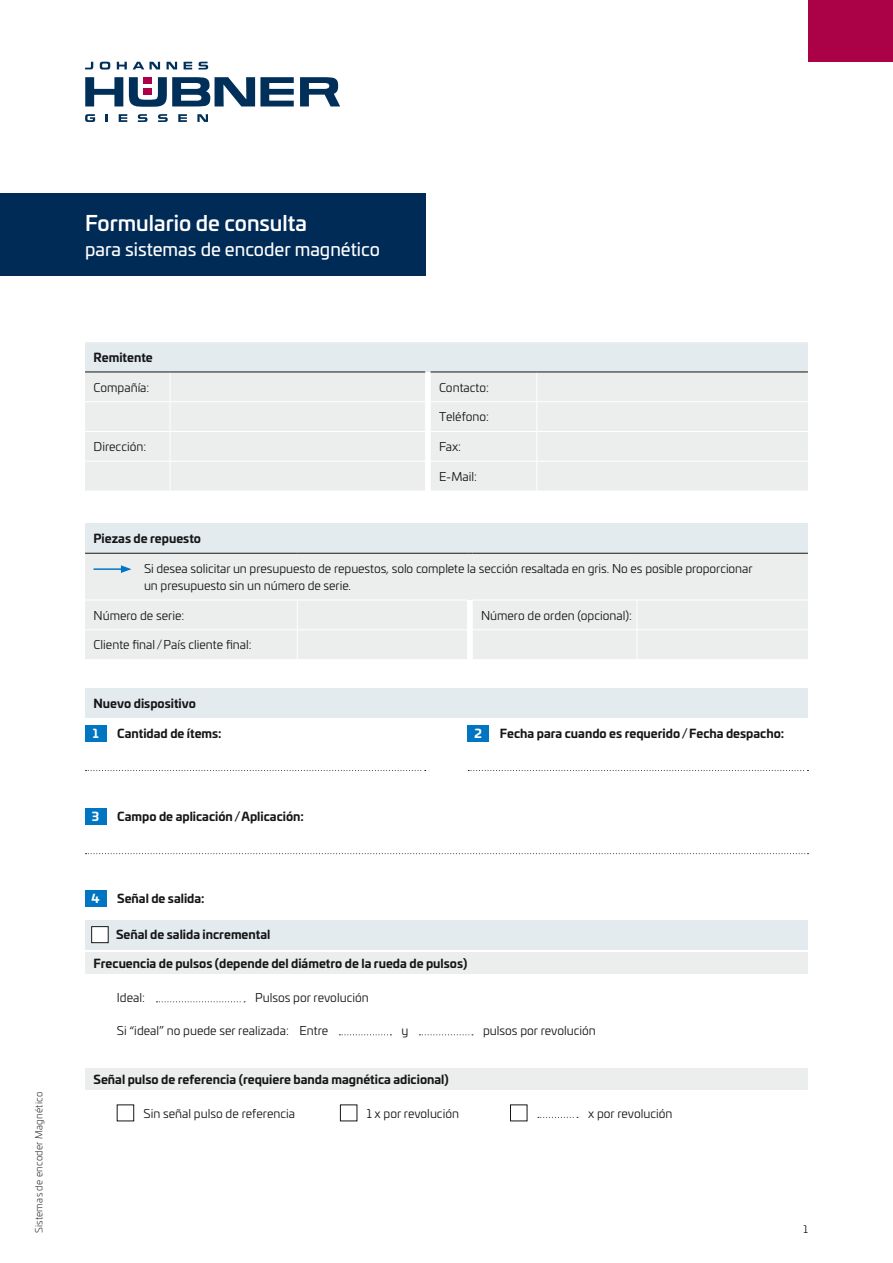
<style>
.page{position:relative;width:893px;height:1263px;background:#fff}
.page>*{position:absolute;margin:0;border:0;box-sizing:border-box;transform-origin:0 0}
.t1{font:500 21px "Univia Pro";color:#fff}
.t2{font:18px "Univia Pro";color:#fff}
.t3{font:12px/16.5px "Univia Pro";color:#151616}
.t4{font:700 12px "Univia Pro";color:#151616}
.t5{font:700 12px "Univia Pro";color:#fff}
.t6{font:10.5px "Univia Pro";color:#151616}
.t7{font:300 9.75px "Univia Pro";letter-spacing:.025em;color:#151616}
</style>
<div class="page">
<svg style="left:85px;top:77px;width:38px;height:29px"></svg>
<svg style="left:300px;top:77px;width:40px;height:29px"></svg>
<svg style="left:129px;top:77px;width:165px;height:30px"></svg>
<svg style="left:100px;top:62px;width:10px;height:8px"></svg>
<svg style="left:117px;top:62px;width:10px;height:7px"></svg>
<svg style="left:133px;top:62px;width:27px;height:7px"></svg>
<svg style="left:167px;top:62px;width:10px;height:7px"></svg>
<svg style="left:184px;top:62px;width:8px;height:7px"></svg>
<svg style="left:199px;top:62px;width:9px;height:8px"></svg>
<svg style="left:85px;top:62px;width:8px;height:7px"></svg>
<div style="left:143px;top:77px;width:9px;height:7px;background:#ae004a"></div>
<div style="left:143px;top:88px;width:9px;height:7px;background:#ae004a"></div>
<svg style="left:158px;top:114px;width:10px;height:8px"></svg>
<svg style="left:138px;top:114px;width:9px;height:8px"></svg>
<svg style="left:119px;top:114px;width:8px;height:8px"></svg>
<svg style="left:178px;top:114px;width:9px;height:8px"></svg>
<svg style="left:197px;top:114px;width:11px;height:8px"></svg>
<svg style="left:106px;top:114px;width:2px;height:8px"></svg>
<svg style="left:85px;top:114px;width:10px;height:8px"></svg>
<div style="left:808px;top:0;width:85px;height:62px;background:#aa0147"></div>
<div style="left:0;top:193px;width:425px;height:83px;background:#002b57"></div>
<div style="left:85px;top:342px;width:723px;height:149px;background:#eceded"></div>
<hr style="left:85px;top:371px;width:85px;height:1px;background:#151616">
<hr style="left:170px;top:371px;width:255px;height:1px;background:#151616">
<hr style="left:431px;top:371px;width:106px;height:1px;background:#151616">
<hr style="left:537px;top:371px;width:271px;height:1px;background:#151616">
<div style="left:85px;top:688px;width:723px;height:30px;background:#e4ebef"></div>
<div style="left:85px;top:523px;width:723px;height:30px;background:#e4ebef"></div>
<div style="left:85px;top:554px;width:723px;height:105px;background:#eceded"></div>
<svg style="left:467px;top:600px;width:5px;height:59px"></svg>
<hr style="left:472px;top:599px;width:165px;height:1px;background:#fff">
<hr style="left:637px;top:599px;width:171px;height:1px;background:#fff">
<hr style="left:472px;top:629px;width:165px;height:1px;background:#fff">
<hr style="left:637px;top:629px;width:171px;height:1px;background:#fff">
<svg style="left:637px;top:600px;width:1px;height:59px"></svg>
<hr style="left:85px;top:599px;width:212px;height:1px;background:#fff">
<hr style="left:297px;top:599px;width:170px;height:1px;background:#fff">
<hr style="left:85px;top:629px;width:212px;height:1px;background:#fff">
<hr style="left:297px;top:629px;width:170px;height:1px;background:#fff">
<svg style="left:297px;top:600px;width:1px;height:59px"></svg>
<hr style="left:85px;top:553px;width:212px;height:1px;background:#151616">
<hr style="left:297px;top:553px;width:170px;height:1px;background:#151616">
<hr style="left:472px;top:553px;width:165px;height:1px;background:#151616">
<hr style="left:637px;top:553px;width:171px;height:1px;background:#151616">
<hr style="left:94px;top:568px;width:29px;height:2px;background:#0076c2">
<svg style="left:121px;top:565px;width:10px;height:8px"></svg>
<div style="left:85px;top:725px;width:21px;height:17px;background:#0076c2"></div>
<div style="left:85px;top:808px;width:21px;height:16px;background:#0076c2"></div>
<div style="left:468px;top:725px;width:21px;height:17px;background:#0076c2"></div>
<svg style="left:85px;top:770px;width:341px;height:1px"></svg>
<svg style="left:85px;top:853px;width:723px;height:1px"></svg>
<svg style="left:468px;top:770px;width:340px;height:1px"></svg>
<svg style="left:156px;top:1001px;width:89px;height:1px"></svg>
<svg style="left:339px;top:1034px;width:52px;height:1px"></svg>
<svg style="left:419px;top:1034px;width:54px;height:1px"></svg>
<div style="left:117px;top:1105px;width:17px;height:16px;border:1px solid #151616"></div>
<div style="left:340px;top:1105px;width:17px;height:16px;border:1px solid #151616"></div>
<div style="left:510px;top:1105px;width:17px;height:16px;border:1px solid #151616"></div>
<div style="left:85px;top:920px;width:723px;height:29px;background:#e4ebef"></div>
<div style="left:85px;top:953px;width:723px;height:21px;background:#eceded"></div>
<div style="left:85px;top:1068px;width:723px;height:21px;background:#eceded"></div>
<div style="left:92px;top:927px;width:16px;height:16px;background:#fff"></div>
<div style="left:91px;top:926px;width:17px;height:17px;border:1px solid #151616"></div>
<div style="left:85px;top:890px;width:21px;height:17px;background:#0076c2"></div>
<svg style="left:538px;top:1117px;width:40px;height:1px"></svg>
<p class="t7" style="left:32px;top:1233px;width:143px;rotate:-90deg">Sistemas de encoder Magnético</p>
<h1 class="t1" style="left:85px;top:207px;width:223px">Formulario de consulta</h1>
<h2 class="t2" style="left:85px;top:235px;width:296px">para sistemas de encoder magnético</h2>
<p class="t4" style="left:94px;top:347px;width:61px">Remitente</p>
<p class="t3" style="left:94px;top:378px;width:57px">Compañía:</p>
<p class="t3" style="left:439px;top:378px;width:51px">Contacto:</p>
<p class="t3" style="left:439px;top:408px;width:51px">Teléfono:</p>
<p class="t3" style="left:94px;top:438px;width:54px">Dirección:</p>
<p class="t3" style="left:439px;top:438px;width:23px">Fax:</p>
<p class="t3" style="left:439px;top:468px;width:39px">E-Mail:</p>
<p class="t4" style="left:94px;top:529px;width:109px">Piezas de repuesto</p>
<p class="t3" style="left:144px;top:560px;width:610px">Si desea solicitar un presupuesto de repuestos, solo complete la sección resaltada en gris. No es posible proporcionar un presupuesto sin un número de serie.</p>
<p class="t3" style="left:94px;top:606px;width:92px">Número de serie:</p>
<p class="t3" style="left:481px;top:606px;width:152px">Número de orden (opcional):</p>
<p class="t3" style="left:94px;top:636px;width:160px">Cliente final /País cliente final:</p>
<p class="t4" style="left:94px;top:694px;width:104px">Nuevo dispositivo</p>
<p class="t5" style="left:93px;top:724px;width:7px">1</p>
<p class="t4" style="left:500px;top:724px;width:286px">Fecha para cuando es requerido/Fecha despacho:</p>
<p class="t4" style="left:117px;top:724px;width:106px">Cantidad de ítems:</p>
<p class="t5" style="left:475px;top:724px;width:9px">2</p>
<p class="t5" style="left:92px;top:807px;width:9px">3</p>
<p class="t4" style="left:117px;top:807px;width:188px">Campo de aplicación/Aplicación:</p>
<p class="t4" style="left:117px;top:889px;width:89px">Señal de salida:</p>
<p class="t4" style="left:116px;top:925px;width:156px">Señal de salida incremental</p>
<p class="t4" style="left:94px;top:954px;width:375px">Frecuencia de pulsos (depende del diámetro de la rueda de pulsos)</p>
<p class="t5" style="left:92px;top:889px;width:10px">4</p>
<p class="t3" style="left:255px;top:989px;width:115px">Pulsos por revolución</p>
<p class="t3" style="left:117px;top:989px;width:29px">Ideal:</p>
<p class="t3" style="left:117px;top:1022px;width:173px">Si “ideal” no puede ser realizada:</p>
<p class="t3" style="left:299px;top:1022px;width:30px">Entre</p>
<p class="t3" style="left:401px;top:1022px;width:8px">y</p>
<p class="t3" style="left:483px;top:1022px;width:114px">pulsos por revolución</p>
<p class="t4" style="left:94px;top:1069px;width:357px">Señal pulso de referencia (requiere banda magnética adicional)</p>
<p class="t3" style="left:144px;top:1104px;width:153px">Sin señal pulso de referencia</p>
<p class="t3" style="left:367px;top:1104px;width:94px">1 x por revolución</p>
<p class="t3" style="left:588px;top:1104px;width:86px">x por revolución</p>
<p class="t6" style="left:803px;top:1222px;width:6px">1</p>
</div>
